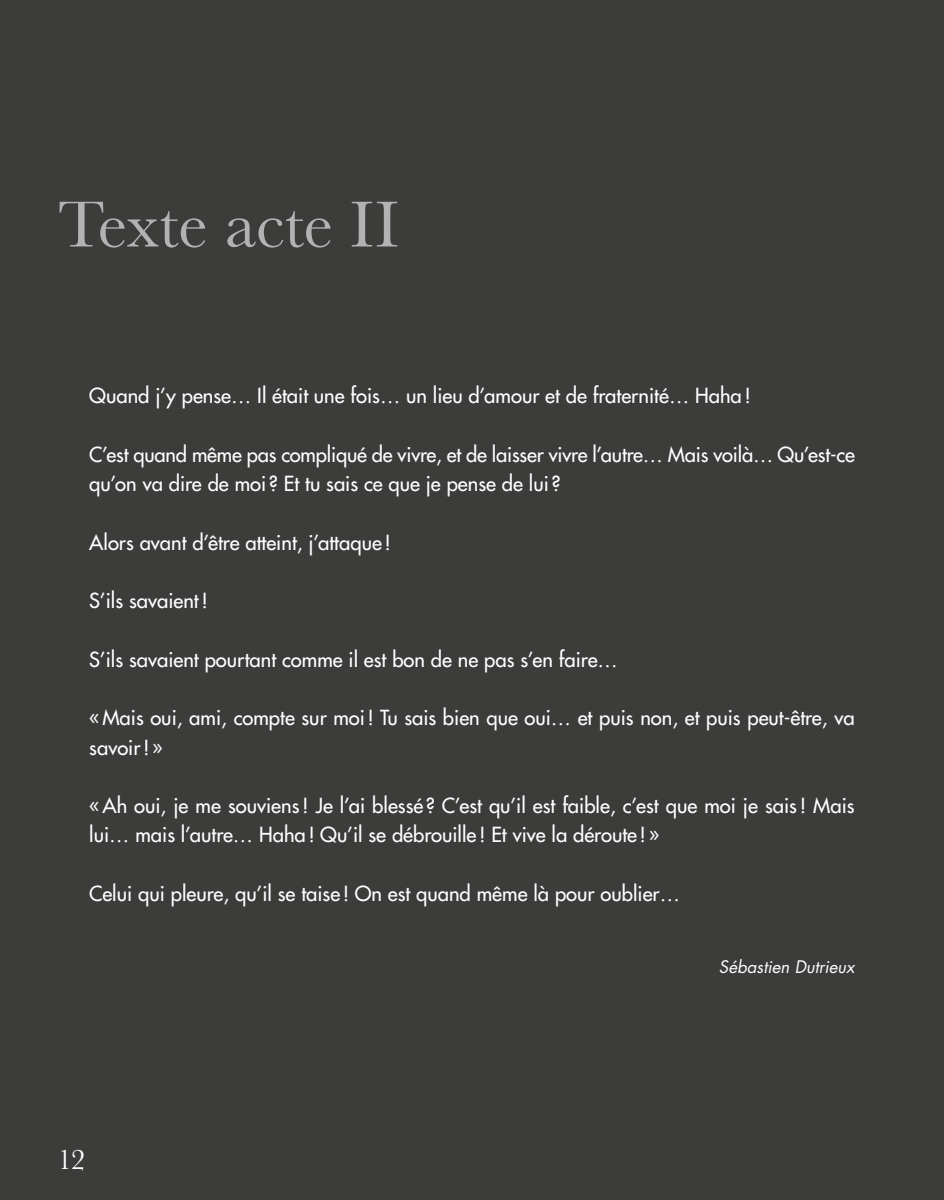
<style>
.page{position:relative;width:944px;height:1200px;background:#fff}
.page>*{position:absolute;margin:0;border:0;box-sizing:border-box;transform-origin:0 0}
.RUBRIQUE{font:67.5px "Baskerville MT Pro";letter-spacing:-.01em;color:#b3b2b2}
.FOLIO_BLANC{font:29.25px "Baskerville MT Pro";color:#fff}
._05_01_TEXTE_le_savi{font:500 20.25px/29.2px "Futura LTW1 G";color:#fff}
._05_02_SIGNATURE_le{font:italic 16.88px "Futura LTW1 G";color:#fff}
</style>
<div class="page">
<div style="left:0;top:0;width:944px;height:1199px;background:#3c3c3b"></div>
<h1 class="RUBRIQUE" style="left:58px;top:185px;width:420px">L saviez-vous?</h1>
<p class="RUBRIQUE" style="left:58px;top:185px;width:343px">Texte acte II</p>
<p class="_05_01_TEXTE_le_savi" style="left:89px;top:379px;width:663px">Quand j’y pense… Il était une fois… un lieu d’amour et de fraternité… Haha!</p>
<p class="_05_01_TEXTE_le_savi" style="left:89px;top:437px;width:767px">C’est quand même pas compliqué de vivre, et de laisser vivre l’autre… Mais voilà… Qu’est-ce qu’on va dire de moi ? Et tu sais ce que je pense de lui ?</p>
<p class="_05_01_TEXTE_le_savi" style="left:89px;top:525px;width:303px">Alors avant d’être atteint, j’attaque !</p>
<p class="_05_01_TEXTE_le_savi" style="left:89px;top:584px;width:120px">S’ils savaient!</p>
<p class="_05_01_TEXTE_le_savi" style="left:89px;top:642px;width:530px">S’ils savaient pourtant comme il est bon de ne pas s’en faire…</p>
<p class="_05_01_TEXTE_le_savi" style="left:89px;top:701px;width:767px">«Mais oui, ami, compte sur moi! Tu sais bien que oui… et puis non, et puis peut-être, va savoir!»</p>
<p class="_05_01_TEXTE_le_savi" style="left:89px;top:788px;width:767px">«Ah oui, je me souviens! Je l’ai blessé ? C’est qu’il est faible, c’est que moi je sais! Mais lui… mais l’autre… Haha! Qu’il se débrouille ! Et vive la déroute !»</p>
<p class="_05_01_TEXTE_le_savi" style="left:89px;top:876px;width:592px">Celui qui pleure, qu’il se taise ! On est quand même là pour oublier…</p>
<p class="_05_02_SIGNATURE_le" style="left:719px;top:952px;width:137px">Sébastien Dutrieux</p>
<p class="FOLIO_BLANC" style="left:57px;top:1142px;width:62px">12 12</p>
</div>
